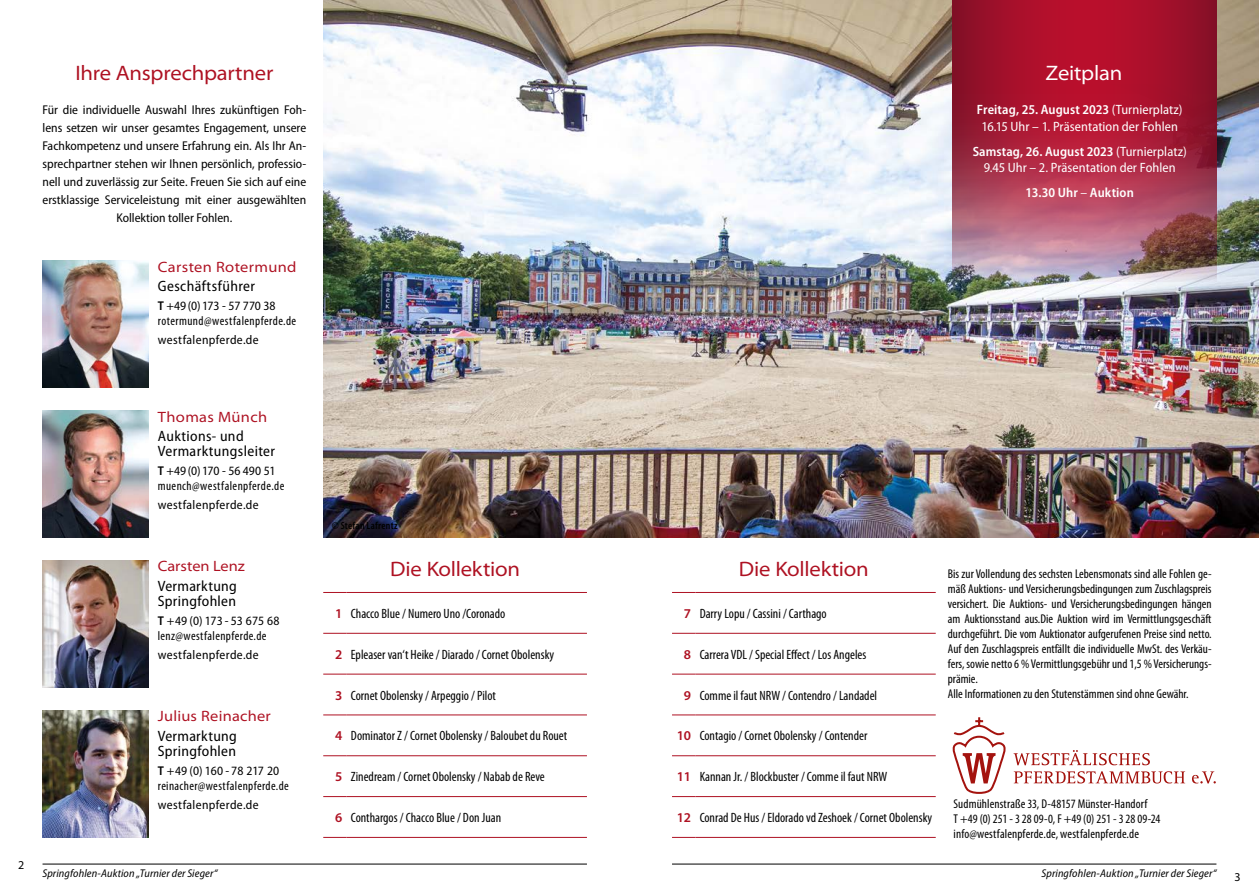
<style>
.page{position:relative;width:1259px;height:893px;background:#fff}
.page>*{position:absolute;margin:0;border:0;box-sizing:border-box;transform-origin:0 0}
.t1{font:semi-expanded 21px "Myriad Pro";letter-spacing:-.01em;color:#ae1122}
.t2{font:semi-expanded 21px "Myriad Pro";letter-spacing:-.01em;color:#fff}
.t3{font:semi-condensed 15px/15px "Myriad Pro";letter-spacing:.025em;color:#000}
.t4{font:semi-expanded 15px "Myriad Pro";letter-spacing:.02em;color:#ae1122}
.t5{font:semi-expanded 15px "Myriad Pro";color:#ae1122}
.t6{font:condensed 13.5px "Myriad Pro";color:#000}
.t7{font:semi-condensed 13.5px/16.5px "Myriad Pro";letter-spacing:.005em;color:#fff;text-align:center}
.t8{font:600 semi-condensed 13.5px "Myriad Pro";letter-spacing:.005em;color:#fff}
.t9{font:condensed 12.75px/15px "Myriad Pro";color:#000}
.t10{font:semi-condensed 12.75px/18px "Myriad Pro";color:#000;text-align:center}
.t11{font:condensed 12.75px/15px "Myriad Pro";letter-spacing:.035em;color:#000}
.t12{font:condensed 12.75px/15px "Myriad Pro";letter-spacing:.03em;color:#000}
.t13{font:semi-condensed 12.75px "Myriad Pro";letter-spacing:.025em;color:#000}
.t14{font:12px "Myriad Pro";color:#000}
.t15{font:italic semi-condensed 11.25px "Myriad Pro";letter-spacing:.01em;color:#000}
.t16{font:600 condensed 10.5px "Myriad Pro";letter-spacing:.03em;color:#000}
.s1{font-weight:600;font-stretch:semi-condensed}
.s2{font-stretch:semi-condensed}
.s3{font-weight:600}
.s4{font-weight:400}
.s5{font-weight:600;font-stretch:normal;color:#ae1122}
</style>
<div class="page">
<img style="left:323px;top:0;width:936px;height:538px">
<img style="left:43px;top:560px;width:106px;height:128px">
<img style="left:43px;top:410px;width:106px;height:128px">
<div style="left:131px;top:684px;width:184px;height:154px;background:#fff"></div>
<img style="left:43px;top:710px;width:106px;height:128px">
<hr style="left:672px;top:864px;width:544px;height:1px;background:#000">
<hr style="left:43px;top:864px;width:544px;height:1px;background:#000">
<svg style="left:1013px;top:750px;width:137px;height:15px"></svg>
<svg style="left:1013px;top:771px;width:172px;height:12px"></svg>
<svg style="left:1192px;top:771px;width:23px;height:12px"></svg>
<svg style="left:952px;top:717px;width:54px;height:77px"></svg>
<img style="left:43px;top:260px;width:106px;height:128px">
<img style="left:952px;top:0;width:264px;height:281px">
<svg style="left:323px;top:592px;width:24px;height:1px"></svg>
<hr style="left:347px;top:592px;width:240px;height:1px;background:#ae1122">
<svg style="left:323px;top:633px;width:24px;height:1px"></svg>
<hr style="left:347px;top:633px;width:240px;height:1px;background:#ae1122">
<svg style="left:323px;top:674px;width:24px;height:1px"></svg>
<hr style="left:347px;top:674px;width:240px;height:1px;background:#ae1122">
<svg style="left:323px;top:715px;width:24px;height:1px"></svg>
<hr style="left:347px;top:715px;width:240px;height:1px;background:#ae1122">
<svg style="left:323px;top:755px;width:24px;height:1px"></svg>
<hr style="left:347px;top:755px;width:240px;height:1px;background:#ae1122">
<svg style="left:323px;top:796px;width:24px;height:1px"></svg>
<hr style="left:347px;top:796px;width:240px;height:1px;background:#ae1122">
<svg style="left:323px;top:837px;width:24px;height:1px"></svg>
<hr style="left:347px;top:837px;width:240px;height:1px;background:#ae1122">
<svg style="left:672px;top:592px;width:23px;height:1px"></svg>
<hr style="left:695px;top:592px;width:240px;height:1px;background:#ae1122">
<svg style="left:672px;top:633px;width:23px;height:1px"></svg>
<hr style="left:695px;top:633px;width:240px;height:1px;background:#ae1122">
<svg style="left:672px;top:674px;width:23px;height:1px"></svg>
<hr style="left:695px;top:674px;width:240px;height:1px;background:#ae1122">
<svg style="left:672px;top:715px;width:23px;height:1px"></svg>
<hr style="left:695px;top:715px;width:240px;height:1px;background:#ae1122">
<svg style="left:672px;top:755px;width:23px;height:1px"></svg>
<hr style="left:695px;top:755px;width:240px;height:1px;background:#ae1122">
<svg style="left:672px;top:796px;width:23px;height:1px"></svg>
<hr style="left:695px;top:796px;width:240px;height:1px;background:#ae1122">
<svg style="left:672px;top:837px;width:23px;height:1px"></svg>
<hr style="left:695px;top:837px;width:240px;height:1px;background:#ae1122">
<h1 class="t1" style="left:75px;top:60px;width:199px">Ihre Ansprechpartner</h1>
<p class="t10" style="left:43px;top:100px;width:265px">Für die individuelle Auswahl Ihres zukünftigen Foh&shy;lens setzen wir unser gesamtes Engagement, unsere Fachkompetenz und unsere Erfahrung ein. Als Ihr An&shy;sprechpartner stehen wir Ihnen persönlich, professio&shy;nell und zuverlässig zur Seite. Freuen Sie sich auf eine erstklassige Serviceleistung mit einer ausgewählten Kollektion toller Fohlen.</p>
<p class="t4" style="left:158px;top:257px;width:140px">Carsten Rotermund</p>
<p class="t3" style="left:158px;top:278px;width:99px">Geschäftsführer</p>
<p class="t11" style="left:158px;top:298px;width:140px"><span class="s1">T</span> <span class="s2">+49 (0) 173 - 57 770 38 </span>rotermund@westfalenpferde.de</p>
<p class="t13" style="left:158px;top:332px;width:102px">westfalenpferde.de</p>
<h1 class="t2" style="left:1045px;top:59px;width:78px">Zeitplan</h1>
<p class="t7" style="left:977px;top:101px;width:207px"><span class="s3">Freitag, 25. August 2023</span> (Turnierplatz)<br>16.15 Uhr – 1. Präsentation der Fohlen</p>
<p class="t7" style="left:972px;top:143px;width:216px"><span class="s3">Samstag, 26. August 2023</span> (Turnierplatz)<br>9.45 Uhr – 2. Präsentation der Fohlen</p>
<p class="t8" style="left:1025px;top:184px;width:110px">13.30 Uhr <span class="s4">–</span> Auktion</p>
<p class="t14" style="left:18px;top:857px;width:8px">2</p>
<p class="t4" style="left:158px;top:407px;width:111px">Thomas Münch</p>
<p class="t3" style="left:158px;top:428px;width:119px">Auktions- und<br>Vermarktungsleiter</p>
<p class="t11" style="left:158px;top:463px;width:128px"><span class="s1">T</span> <span class="s2">+49 (0) 170 - 56 490 51 </span>muench@westfalenpferde.de</p>
<p class="t13" style="left:158px;top:497px;width:102px">westfalenpferde.de</p>
<p class="t16" style="left:332px;top:519px;width:67px">© Stefan Lafrentz</p>
<p class="t5" style="left:158px;top:557px;width:89px">Carsten Lenz</p>
<h1 class="t1" style="left:390px;top:556px;width:131px">Die Kollektion</h1>
<h1 class="t1" style="left:739px;top:556px;width:131px">Die Kollektion</h1>
<p class="t3" style="left:158px;top:578px;width:81px">Vermarktung<br>Springfohlen</p>
<p class="t12" style="left:158px;top:613px;width:123px"><span class="s1">T</span> <span class="s2">+49 (0) 173 - 53 675 68 </span>lenz@westfalenpferde.de</p>
<p class="t13" style="left:158px;top:647px;width:102px">westfalenpferde.de</p>
<p class="t6" style="left:335px;top:605px;width:172px"><span class="s5">1</span> Chacco Blue / Numero Uno /Coronado</p>
<p class="t6" style="left:335px;top:646px;width:220px"><span class="s5">2</span> Epleaser van‘t Heike / Diarado / Cornet Obolensky</p>
<p class="t6" style="left:335px;top:687px;width:162px"><span class="s5">3</span> Cornet Obolensky / Arpeggio / Pilot</p>
<p class="t6" style="left:335px;top:728px;width:234px"><span class="s5">4</span> Dominator Z / Cornet Obolensky / Baloubet du Rouet</p>
<p class="t6" style="left:335px;top:769px;width:211px"><span class="s5">5</span> Zinedream / Cornet Obolensky / Nabab de Reve</p>
<p class="t6" style="left:335px;top:809px;width:168px"><span class="s5">6</span> Conthargos / Chacco Blue / Don Juan</p>
<p class="t6" style="left:684px;top:605px;width:144px"><span class="s5">7</span> Darry Lopu / Cassini / Carthago</p>
<p class="t6" style="left:684px;top:646px;width:184px"><span class="s5">8</span> Carrera VDL / Special Effect / Los Angeles</p>
<p class="t6" style="left:684px;top:687px;width:195px"><span class="s5">9</span> Comme il faut NRW / Contendro / Landadel</p>
<p class="t6" style="left:676px;top:728px;width:192px"><span class="s5">10</span> Contagio / Cornet Obolensky / Contender</p>
<p class="t6" style="left:676px;top:769px;width:212px"><span class="s5">11</span> Kannan Jr. / Blockbuster / Comme il faut NRW</p>
<p class="t6" style="left:676px;top:809px;width:257px"><span class="s5">12</span> Conrad De Hus / Eldorado vd Zeshoek / Cornet Obolensky</p>
<p class="t4" style="left:158px;top:707px;width:115px">Julius Reinacher</p>
<p class="t3" style="left:158px;top:728px;width:81px">Vermarktung<br>Springfohlen</p>
<p class="t12" style="left:158px;top:763px;width:132px"><span class="s1">T</span> <span class="s2">+49 (0) 160 - 78 217 20 </span>reinacher@westfalenpferde.de</p>
<p class="t13" style="left:158px;top:797px;width:102px">westfalenpferde.de</p>
<p class="t15" style="left:43px;top:866px;width:176px">Springfohlen-Auktion „Turnier der Sieger“</p>
<p class="t9" style="left:948px;top:566px;width:265px">Bis zur Vollendung des sechsten Lebensmonats sind alle Fohlen ge&shy;mäß Auktions- und Versicherungsbedingungen zum Zuschlagspreis versichert. Die Auktions- und Versicherungsbedingungen hängen am Auktionsstand aus.Die Auktion wird im Vermittlungsgeschäft durchgeführt. Die vom Auktionator aufgerufenen Preise sind netto.<br>Auf den Zuschlagspreis entfällt die individuelle MwSt. des Verkäu&shy;fers, sowie netto 6 % Vermittlungsgebühr und 1,5 % Versicherungs&shy;prämie.<br>Alle Informationen zu den Stutenstämmen sind ohne Gewähr.</p>
<p class="t9" style="left:953px;top:796px;width:208px">Sudmühlenstraße 33, D-48157 Münster-Handorf<br>T +49 (0) 251 - 3 28 09-0, F +49 (0) 251 - 3 28 09-24 info@westfalenpferde.de, westfalenpferde.de</p>
<p class="t15" style="left:1041px;top:866px;width:176px">Springfohlen-Auktion „Turnier der Sieger“</p>
<p class="t14" style="left:1234px;top:869px;width:8px">3</p>
</div>
